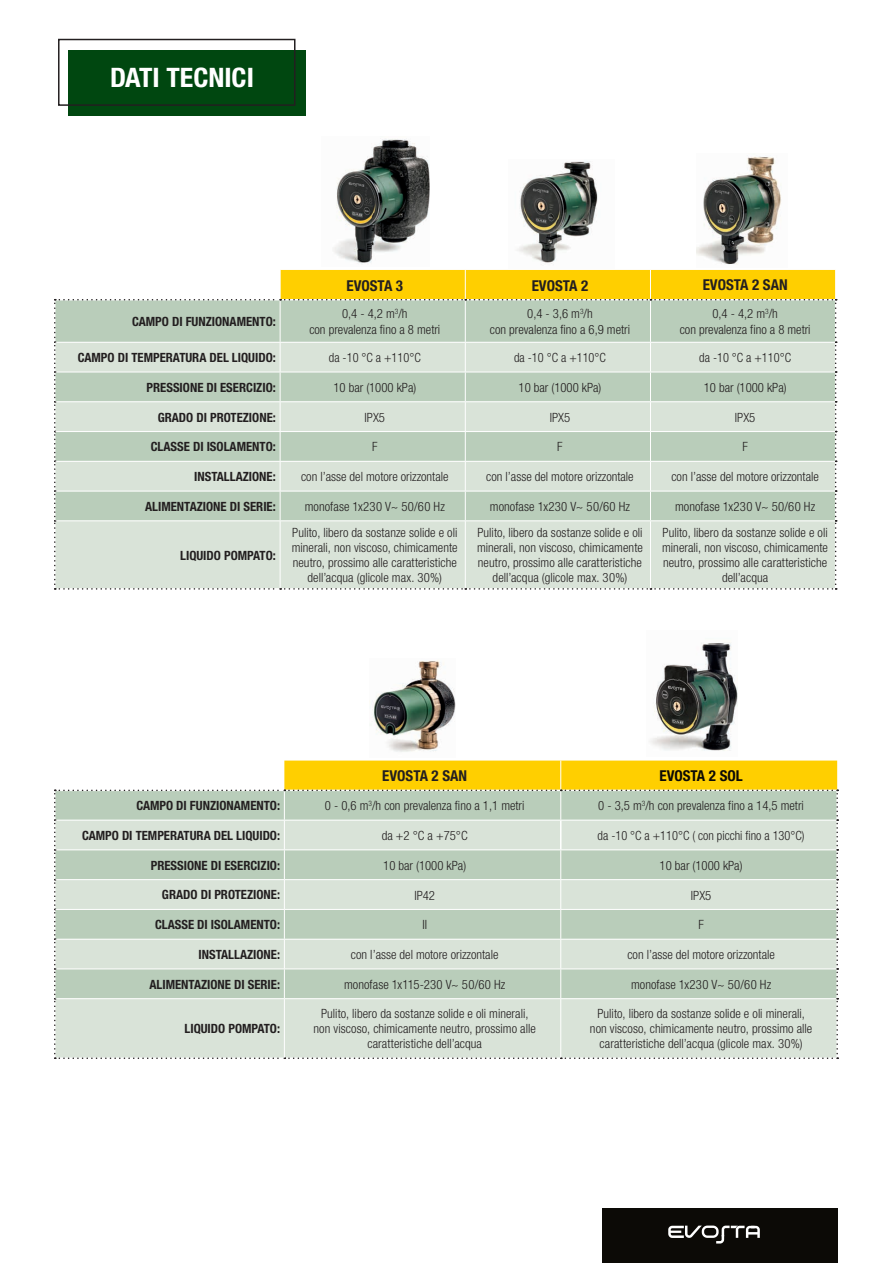
<style>
.page{position:relative;width:893px;height:1263px;background:#fff}
.page>*{position:absolute;margin:0;border:0;box-sizing:border-box;transform-origin:0 0}
.t1{font:700 condensed 26.85px "Helvetica Neue LT";color:#fff;scale:1.04 1}
.t2{font:700 condensed 15px "Helvetica Neue LT";color:#231f20}
.t3{font:700 condensed 15px "Helvetica Neue LT";color:#0c0a06}
.t4{font:300 condensed 12.75px/15px "Helvetica Neue LT";letter-spacing:.005em;color:#231f20;text-align:center}
.t5{font:700 condensed 12.75px "Helvetica Neue LT";color:#231f20}
</style>
<div class="page">
<div style="left:602px;top:1209px;width:236px;height:54px;background:#0c0a06"></div>
<svg style="left:668px;top:1225px;width:92px;height:18px"></svg>
<div style="left:68px;top:50px;width:238px;height:66px;background:#004710"></div>
<div style="left:58px;top:39px;width:237px;height:67px;border:2px solid #231f20"></div>
<svg style="left:465px;top:247px;width:370px;height:23px"></svg>
<svg style="left:54px;top:270px;width:783px;height:320px;background:#d0dac0"></svg>
<img style="left:508px;top:161px;width:107px;height:107px">
<img style="left:697px;top:156px;width:90px;height:112px">
<img style="left:333px;top:139px;width:97px;height:125px">
<svg style="left:54px;top:760px;width:784px;height:299px;background:#d1dabf"></svg>
<img style="left:649px;top:642px;width:89px;height:109px">
<img style="left:369px;top:660px;width:87px;height:92px">
<h1 class="t1" style="left:110px;top:61px;width:140px">DATI TECNICI</h1>
<p class="t2" style="left:346px;top:276px;width:58px">EVOSTA 3</p>
<p class="t2" style="left:532px;top:276px;width:58px">EVOSTA 2</p>
<p class="t2" style="left:703px;top:276px;width:86px">EVOSTA 2 SAN</p>
<p class="t5" style="left:132px;top:314px;width:145px">CAMPO DI FUNZIONAMENTO:</p>
<p class="t4" style="left:309px;top:306px;width:132px;line-height:15.8px">0,4 - 4,2 m<sup>3</sup>/h<br>con prevalenza fino a 8 metri</p>
<p class="t4" style="left:490px;top:306px;width:142px;line-height:15.8px">0,4 - 3,6 m<sup>3</sup>/h<br>con prevalenza fino a 6,9 metri</p>
<p class="t4" style="left:680px;top:306px;width:132px;line-height:15.8px">0,4 - 4,2 m<sup>3</sup>/h<br>con prevalenza fino a 8 metri</p>
<p class="t5" style="left:78px;top:350px;width:200px">CAMPO DI TEMPERATURA DEL LIQUIDO:</p>
<p class="t4" style="left:329px;top:350px;width:93px">da -10 °C a +110°C</p>
<p class="t4" style="left:514px;top:350px;width:93px">da -10 °C a +110°C</p>
<p class="t4" style="left:699px;top:350px;width:93px">da -10 °C a +110°C</p>
<p class="t5" style="left:147px;top:380px;width:131px">PRESSIONE DI ESERCIZIO:</p>
<p class="t4" style="left:333px;top:380px;width:84px">10 bar (1000 kPa)</p>
<p class="t4" style="left:518px;top:380px;width:84px">10 bar (1000 kPa)</p>
<p class="t4" style="left:704px;top:380px;width:84px">10 bar (1000 kPa)</p>
<p class="t5" style="left:158px;top:409px;width:120px">GRADO DI PROTEZIONE:</p>
<p class="t4" style="left:365px;top:410px;width:22px">IPX5</p>
<p class="t4" style="left:550px;top:410px;width:22px">IPX5</p>
<p class="t4" style="left:735px;top:410px;width:22px">IPX5</p>
<p class="t5" style="left:151px;top:439px;width:127px">CLASSE DI ISOLAMENTO:</p>
<p class="t4" style="left:372px;top:439px;width:7px">F</p>
<p class="t4" style="left:557px;top:439px;width:7px">F</p>
<p class="t4" style="left:742px;top:439px;width:7px">F</p>
<p class="t5" style="left:194px;top:469px;width:83px">INSTALLAZIONE:</p>
<p class="t4" style="left:301px;top:469px;width:149px">con l’asse del motore orizzontale</p>
<p class="t4" style="left:486px;top:469px;width:149px">con l’asse del motore orizzontale</p>
<p class="t4" style="left:671px;top:469px;width:149px">con l’asse del motore orizzontale</p>
<p class="t5" style="left:145px;top:499px;width:132px">ALIMENTAZIONE DI SERIE:</p>
<p class="t4" style="left:305px;top:499px;width:142px">monofase 1x230 V~ 50/60 Hz</p>
<p class="t4" style="left:490px;top:499px;width:142px">monofase 1x230 V~ 50/60 Hz</p>
<p class="t4" style="left:675px;top:499px;width:142px">monofase 1x230 V~ 50/60 Hz</p>
<p class="t5" style="left:180px;top:547px;width:97px">LIQUIDO POMPATO:</p>
<p class="t4" style="left:292px;top:525px;width:167px">Pulito, libero da sostanze solide e oli minerali, non viscoso, chimicamente neutro, prossimo alle caratteristiche dell’acqua (glicole max. 30%)</p>
<p class="t4" style="left:477px;top:525px;width:167px">Pulito, libero da sostanze solide e oli minerali, non viscoso, chimicamente neutro, prossimo alle caratteristiche dell’acqua (glicole max. 30%)</p>
<p class="t4" style="left:662px;top:525px;width:167px">Pulito, libero da sostanze solide e oli minerali, non viscoso, chimicamente neutro, prossimo alle caratteristiche dell’acqua</p>
<p class="t2" style="left:382px;top:766px;width:86px">EVOSTA 2 SAN</p>
<p class="t3" style="left:659px;top:767px;width:85px">EVOSTA 2 SOL</p>
<p class="t5" style="left:136px;top:798px;width:145px">CAMPO DI FUNZIONAMENTO:</p>
<p class="t4" style="left:325px;top:798px;width:201px">0 - 0,6 m<sup>3</sup>/h con prevalenza fino a 1,1 metri</p>
<p class="t4" style="left:598px;top:798px;width:207px">0 - 3,5 m<sup>3</sup>/h con prevalenza fino a 14,5 metri</p>
<p class="t5" style="left:82px;top:828px;width:200px">CAMPO DI TEMPERATURA DEL LIQUIDO:</p>
<p class="t4" style="left:382px;top:828px;width:87px">da +2 °C a +75°C</p>
<p class="t4" style="left:598px;top:828px;width:209px">da -10 °C a +110°C ( con picchi fino a 130°C)</p>
<p class="t5" style="left:151px;top:857px;width:131px">PRESSIONE DI ESERCIZIO:</p>
<p class="t4" style="left:383px;top:858px;width:84px">10 bar (1000 kPa)</p>
<p class="t4" style="left:660px;top:858px;width:84px">10 bar (1000 kPa)</p>
<p class="t5" style="left:162px;top:887px;width:120px">GRADO DI PROTEZIONE:</p>
<p class="t4" style="left:414px;top:887px;width:22px">IP42</p>
<p class="t4" style="left:691px;top:887px;width:22px">IPX5</p>
<p class="t5" style="left:155px;top:917px;width:127px">CLASSE DI ISOLAMENTO:</p>
<p class="t4" style="left:422px;top:917px;width:6px">II</p>
<p class="t4" style="left:698px;top:917px;width:7px">F</p>
<p class="t5" style="left:198px;top:947px;width:83px">INSTALLAZIONE:</p>
<p class="t4" style="left:351px;top:947px;width:149px">con l’asse del motore orizzontale</p>
<p class="t4" style="left:627px;top:947px;width:149px">con l’asse del motore orizzontale</p>
<p class="t5" style="left:149px;top:976px;width:132px">ALIMENTAZIONE DI SERIE:</p>
<p class="t4" style="left:344px;top:977px;width:163px">monofase 1x115-230 V~ 50/60 Hz</p>
<p class="t4" style="left:631px;top:977px;width:142px">monofase 1x230 V~ 50/60 Hz</p>
<p class="t5" style="left:184px;top:1021px;width:97px">LIQUIDO POMPATO:</p>
<p class="t4" style="left:313px;top:1006px;width:224px">Pulito, libero da sostanze solide e oli minerali, non viscoso, chimicamente neutro, prossimo alle caratteristiche dell’acqua</p>
<p class="t4" style="left:590px;top:1006px;width:224px">Pulito, libero da sostanze solide e oli minerali, non viscoso, chimicamente neutro, prossimo alle caratteristiche dell’acqua (glicole max. 30%)</p>
</div>
